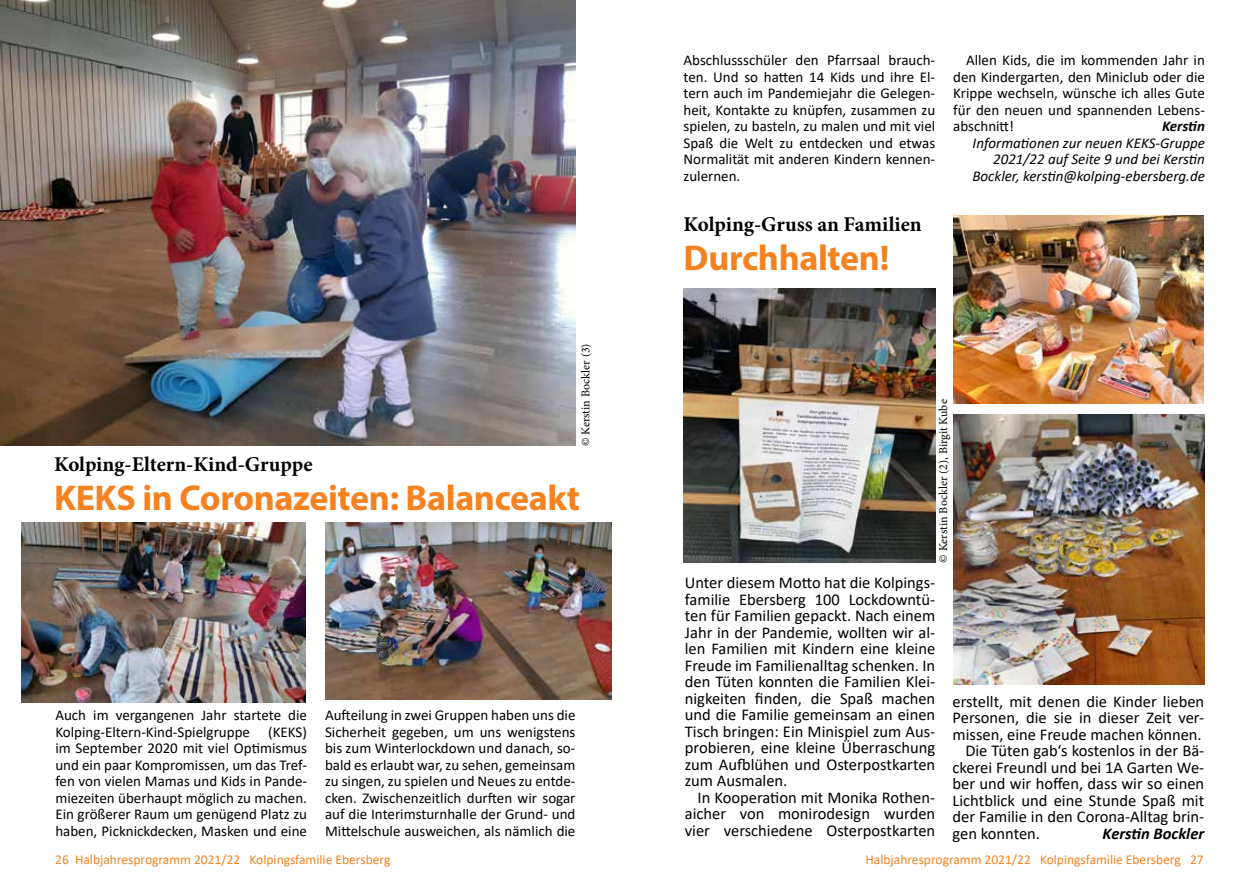
<style>
.page{position:relative;width:1259px;height:893px;background:#fff}
.page>*{position:absolute;margin:0;border:0;box-sizing:border-box;transform-origin:0 0}
.t1{font:700 36px "Myriad Pro";letter-spacing:-.01em;color:#f58220}
.t2{font:700 21px "Minion Pro";letter-spacing:-.005em;color:#000}
.t3{font:16.5px/16.5px "Calibri";color:#000;text-align:justify}
.t4{font:italic 700 16.5px "Calibri";color:#000}
.t5{font:15px/16.5px "Calibri";color:#000;text-align:justify}
.t6{font:italic 15px/16.5px "Calibri";color:#000;text-align:right}
.t7{font:italic 700 15px "Calibri";letter-spacing:-.005em;color:#000}
.t8{font:13.5px "Calibri";color:#f58220}
.t9{font:12px "Minion Pro";color:#000}
</style>
<div class="page">
<img style="left:0;top:0;width:575px;height:445px">
<img style="left:21px;top:522px;width:285px;height:180px">
<img style="left:325px;top:522px;width:287px;height:177px">
<img style="left:953px;top:216px;width:250px;height:188px">
<img style="left:683px;top:288px;width:252px;height:275px">
<img style="left:953px;top:414px;width:252px;height:270px">
<p class="t9" style="left:577px;top:446px;width:104px;rotate:-90deg">© Kerstin Bockler (3)</p>
<h2 class="t2" style="left:54px;top:450px;width:260px">Kolping-Eltern-Kind-Gruppe</h2>
<h1 class="t1" style="left:54px;top:475px;width:527px">KEKS in Coronazeiten: Balanceakt</h1>
<p class="t5" style="left:55px;top:706px;width:253px">Auch im vergangenen Jahr startete die Kolping-Eltern-Kind-Spielgruppe (KEKS) im September 2020 mit viel Optimismus und ein paar Kompromissen, um das Tref&shy;fen von vielen Mamas und Kids in Pande&shy;miezeiten überhaupt möglich zu machen.<br>Ein größerer Raum um genügend Platz zu haben, Picknickdecken, Masken und eine</p>
<p class="t5" style="left:325px;top:706px;width:252px">Aufteilung in zwei Gruppen haben uns die Sicherheit gegeben, um uns wenigstens bis zum Winterlockdown und danach, so&shy;bald es erlaubt war, zu sehen, gemeinsam zu singen, zu spielen und Neues zu entde&shy;cken. Zwischenzeitlich durften wir sogar auf die Interimsturnhalle der Grund- und Mittelschule ausweichen, als nämlich die</p>
<p class="t5" style="left:683px;top:52px;width:253px">Abschlussschüler den Pfarrsaal brauch&shy;ten. Und so hatten 14 Kids und ihre El&shy;tern auch im Pandemiejahr die Gelegen&shy;heit, Kontakte zu knüpfen, zusammen zu spielen, zu basteln, zu malen und mit viel Spaß die Welt zu entdecken und etwas Normalität mit anderen Kindern kennen&shy;zulernen.</p>
<h2 class="t2" style="left:683px;top:210px;width:240px">Kolping-Gruss an Familien</h2>
<h1 class="t1" style="left:683px;top:235px;width:207px">Durchhalten!</h1>
<p class="t5" style="left:953px;top:52px;width:253px;text-indent:13px">Allen Kids, die im kommenden Jahr in den Kindergarten, den Miniclub oder die Krippe wechseln, wünsche ich alles Gute für den neuen und spannenden Lebens&shy;abschnitt!</p>
<p class="t7" style="left:1162px;top:116px;width:44px">Kerstin</p>
<p class="t6" style="left:972px;top:134px;width:234px">Informationen zur neuen KEKS-Gruppe<br>2021/22 auf Seite 9 und bei Kerstin<br>Bockler, kerstin@kolping-ebersberg.de</p>
<p class="t9" style="left:935px;top:563px;width:165px;rotate:-90deg">© Kerstin Bockler (2), Birgit Kube</p>
<p class="t3" style="left:685px;top:574px;width:252px">Unter diesem Motto hat die Kolpings&shy;familie Ebersberg 100 Lockdowntü&shy;ten für Familien gepackt. Nach einem Jahr in der Pandemie, wollten wir al&shy;len Familien mit Kindern eine kleine Freude im Familienalltag schenken. In den Tüten konnten die Familien Klei&shy;nigkeiten finden, die Spaß machen und die Familie gemeinsam an einen Tisch bringen: Ein Minispiel zum Aus&shy;probieren, eine kleine Überraschung zum Aufblühen und Osterpostkarten zum Ausmalen.</p>
<p class="t3" style="left:685px;top:789px;width:252px;text-indent:13px">In Kooperation mit Monika Rothen&shy;aicher von monirodesign wurden vier verschiedene Osterpostkarten</p>
<p class="t3" style="left:952px;top:693px;width:253px">erstellt, mit denen die Kinder lieben</p>
<p class="t3" style="left:952px;top:709px;width:253px">Personen, die sie in dieser Zeit ver-</p>
<p class="t3" style="left:952px;top:726px;width:251px">missen, eine Freude machen können.</p>
<p class="t3" style="left:965px;top:742px;width:240px">Die Tüten gab‘s kostenlos in der Bä-</p>
<p class="t3" style="left:952px;top:759px;width:253px">ckerei Freundl und bei 1A Garten We-</p>
<p class="t3" style="left:952px;top:775px;width:253px">ber und wir hoffen, dass wir so einen</p>
<p class="t3" style="left:952px;top:792px;width:253px">Lichtblick und eine Stunde Spaß mit</p>
<p class="t3" style="left:952px;top:808px;width:253px">der Familie in den Corona-Alltag brin-</p>
<p class="t3" style="left:952px;top:825px;width:89px">gen konnten.</p>
<p class="t4" style="left:1102px;top:822px;width:103px">Kerstin Bockler</p>
<p class="t8" style="left:55px;top:850px;width:336px">26 Halbjahresprogramm 2021/22 Kolpingsfamilie Ebersberg</p>
<p class="t8" style="left:865px;top:850px;width:340px">Halbjahresprogramm 2021/22 Kolpingsfamilie Ebersberg 27</p>
</div>
